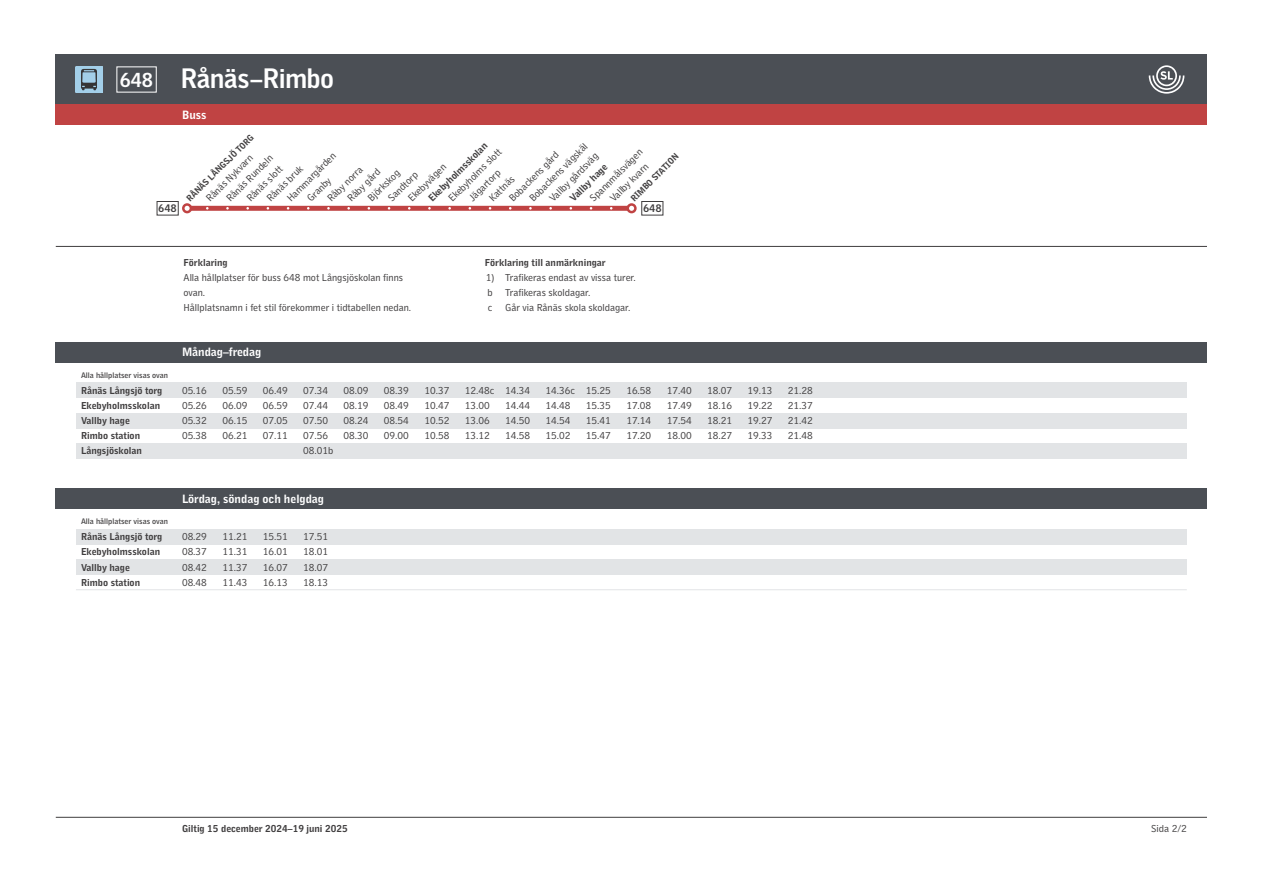
<style>
.page{position:relative;width:1263px;height:893px;background:#fff}
.page>*{position:absolute;margin:0;border:0;box-sizing:border-box;transform-origin:0 0}
.t1{font:700 26.7px "SL Gothic Display";color:#fff}
.t2{font:700 12.15px "SL Gothic Timetable 2";color:#fff}
.t3{font:700 10.35px "SL Gothic Display";letter-spacing:.055em;color:#3f3d3e}
.t4{font:10.05px/15.1px "SL Gothic Timetable 2";color:#3f3d3e;text-align:justify}
.t5{font:700 10.05px/15.1px "SL Gothic Timetable 2";color:#3f3d3e}
.t6{font:700 9.15px "SL Gothic Timetable 2";color:#3f3d3e}
.t7{font:500 8.1px "SL Gothic Timetable 2";color:#3f3d3e}
.s1{font-size:19.2px}
</style>
<div class="page">
<div style="left:56px;top:54px;width:1151px;height:51px;background:#4b4f55"></div>
<img style="left:76px;top:66px;width:26px;height:27px">
<div style="left:56px;top:105px;width:1151px;height:20px;background:#c04343"></div>
<hr style="left:56px;top:817px;width:1151px;height:1px;background:#3f3d3e">
<svg style="left:1149px;top:65px;width:35px;height:29px"></svg>
<div style="left:56px;top:342px;width:1151px;height:20px;background:#4b4f55"></div>
<div style="left:56px;top:488px;width:1151px;height:21px;background:#4b4f55"></div>
<hr style="left:56px;top:246px;width:1151px;height:1px;background:#3f3d3e">
<div style="left:191px;top:206px;width:440px;height:5px;background:#c04343"></div>
<div style="left:182px;top:203px;width:10px;height:10px;border:2px solid #c04343;border-radius:50%"></div>
<div style="left:627px;top:203px;width:10px;height:10px;border:2px solid #c04343;border-radius:50%"></div>
<div style="left:157px;top:201px;width:22px;height:14px;border:1px solid #3f3d3e"></div>
<div style="left:641px;top:201px;width:22px;height:14px;border:1px solid #3f3d3e"></div>
<div style="left:76px;top:529px;width:1111px;height:15px;background:#e2e4e6"></div>
<div style="left:76px;top:559px;width:1111px;height:15px;background:#e2e4e6"></div>
<div style="left:76px;top:382px;width:1111px;height:16px;background:#e2e4e6"></div>
<div style="left:76px;top:413px;width:1111px;height:15px;background:#e2e4e6"></div>
<div style="left:76px;top:443px;width:1111px;height:15px;background:#e2e4e6"></div>
<h1 class="t1" style="left:120px;top:68px;width:215px"><span class="s1">648</span> Rånäs–Rimbo</h1>
<p class="t2" style="left:182px;top:111px;width:26px">Buss</p>
<p class="t6" style="left:186px;top:198px;width:93px;rotate:-45deg">RÅNÄS LÅNGSJÖ TORG</p>
<p class="t4" style="left:526px;top:195px;width:79px;rotate:-45deg">Bobackens vägskäl</p>
<p class="t5" style="left:425px;top:195px;width:81px;rotate:-45deg">Ekebyholmsskolan</p>
<p class="t4" style="left:446px;top:195px;width:72px;line-height:14.2px;text-align:center;rotate:-45deg">Ekebyholms slott<br>Jägartorp</p>
<p class="t4" style="left:597px;top:185px;width:57px;line-height:14.2px;text-indent:-14px;rotate:-45deg">Spannmålsvägen<br>Vallby kvarn</p>
<p class="t4" style="left:506px;top:195px;width:67px;rotate:-45deg">Bobackens gård</p>
<p class="t6" style="left:630px;top:198px;width:65px;rotate:-45deg">RIMBO STATION</p>
<p class="t4" style="left:284px;top:195px;width:66px;rotate:-45deg">Hammargården</p>
<p class="t4" style="left:547px;top:195px;width:66px;rotate:-45deg">Vallby gårdsväg</p>
<p class="t4" style="left:203px;top:195px;width:63px;rotate:-45deg">Rånäs Nykvarn</p>
<p class="t4" style="left:223px;top:195px;width:63px;rotate:-45deg">Rånäs Rundeln</p>
<p class="t4" style="left:405px;top:195px;width:51px;rotate:-45deg">Ekebyvägen</p>
<p class="t5" style="left:567px;top:195px;width:50px;rotate:-45deg">Vallby hage</p>
<p class="t4" style="left:264px;top:195px;width:48px;rotate:-45deg">Rånäs bruk</p>
<p class="t4" style="left:244px;top:195px;width:48px;rotate:-45deg">Rånäs slott</p>
<p class="t4" style="left:324px;top:195px;width:47px;rotate:-45deg">Råby norra</p>
<p class="t4" style="left:345px;top:195px;width:43px;rotate:-45deg">Råby gård</p>
<p class="t4" style="left:365px;top:195px;width:42px;rotate:-45deg">Björkskog</p>
<p class="t4" style="left:385px;top:195px;width:39px;rotate:-45deg">Sandtorp</p>
<p class="t4" style="left:486px;top:195px;width:33px;rotate:-45deg">Kattnäs</p>
<p class="t4" style="left:304px;top:195px;width:31px;rotate:-45deg">Granby</p>
<p class="t3" style="left:159px;top:204px;width:19px">648</p>
<p class="t3" style="left:643px;top:204px;width:19px">648</p>
<p class="t7" style="left:81px;top:372px;width:89px">Alla hållplatser visas ovan</p>
<p class="t5" style="left:184px;top:256px;width:46px">Förklaring</p>
<p class="t4" style="left:184px;top:271px;width:229px;text-align:left">Alla hållplatser för buss 648 mot Långsjöskolan finns ovan.<br>Hållplatsnamn i fet stil förekommer i tidtabellen nedan.</p>
<p class="t2" style="left:182px;top:348px;width:81px">Måndag–fredag</p>
<p class="t5" style="left:485px;top:256px;width:122px">Förklaring till anmärkningar</p>
<p class="t4" style="left:486px;top:271px;width:152px;text-align:left">1) Trafikeras endast av vissa turer. b Trafikeras skoldagar.<br>c</p>
<p class="t4" style="left:505px;top:301px;width:127px">Går via Rånäs skola skoldagar.</p>
<p class="t5" style="left:81px;top:384px;width:83px">Rånäs Långsjö torg<br>Ekebyholmsskolan<br>Vallby hage<br>Rimbo station<br>Långsjöskolan</p>
<p class="t4" style="left:263px;top:384px;width:26px">06.49<br>06.59<br>07.05<br>07.11</p>
<p class="t4" style="left:303px;top:384px;width:32px;text-align:left">07.34<br>07.44<br>07.50<br>07.56<br>08.01b</p>
<p class="t4" style="left:344px;top:384px;width:26px">08.09<br>08.19<br>08.24<br>08.30</p>
<p class="t4" style="left:384px;top:384px;width:26px">08.39<br>08.49<br>08.54<br>09.00</p>
<p class="t4" style="left:424px;top:384px;width:26px">10.37<br>10.47<br>10.52<br>10.58</p>
<p class="t4" style="left:465px;top:384px;width:31px;text-align:left">12.48c<br>13.00<br>13.06<br>13.12</p>
<p class="t4" style="left:505px;top:384px;width:26px">14.34<br>14.44<br>14.50<br>14.58</p>
<p class="t4" style="left:546px;top:384px;width:31px;text-align:left">14.36c<br>14.48<br>14.54<br>15.02</p>
<p class="t4" style="left:586px;top:384px;width:26px">15.25<br>15.35<br>15.41<br>15.47</p>
<p class="t4" style="left:626px;top:384px;width:26px">16.58<br>17.08<br>17.14<br>17.20</p>
<p class="t4" style="left:667px;top:384px;width:26px">17.40<br>17.49<br>17.54<br>18.00</p>
<p class="t4" style="left:707px;top:384px;width:26px">18.07<br>18.16<br>18.21<br>18.27</p>
<p class="t4" style="left:748px;top:384px;width:26px">19.13<br>19.22<br>19.27<br>19.33</p>
<p class="t4" style="left:788px;top:384px;width:26px">21.28<br>21.37<br>21.42<br>21.48</p>
<p class="t4" style="left:222px;top:384px;width:26px">05.59<br>06.09<br>06.15<br>06.21</p>
<p class="t4" style="left:182px;top:384px;width:26px">05.16<br>05.26<br>05.32<br>05.38</p>
<p class="t7" style="left:81px;top:518px;width:89px">Alla hållplatser visas ovan</p>
<p class="t2" style="left:182px;top:495px;width:144px">Lördag, söndag och helgdag</p>
<p class="t5" style="left:81px;top:530px;width:83px">Rånäs Långsjö torg<br>Ekebyholmsskolan<br>Vallby hage<br>Rimbo station</p>
<p class="t4" style="left:263px;top:530px;width:26px">15.51<br>16.01<br>16.07<br>16.13</p>
<p class="t4" style="left:303px;top:530px;width:26px">17.51<br>18.01<br>18.07<br>18.13</p>
<p class="t4" style="left:182px;top:530px;width:26px">08.29<br>08.37<br>08.42<br>08.48</p>
<p class="t4" style="left:222px;top:530px;width:26px">11.21<br>11.31<br>11.37<br>11.43</p>
<p class="t5" style="left:182px;top:822px;width:167px">Giltig 15 december 2024–19 juni 2025</p>
<p class="t4" style="left:1151px;top:822px;width:37px">Sida 2/2</p>
</div>
